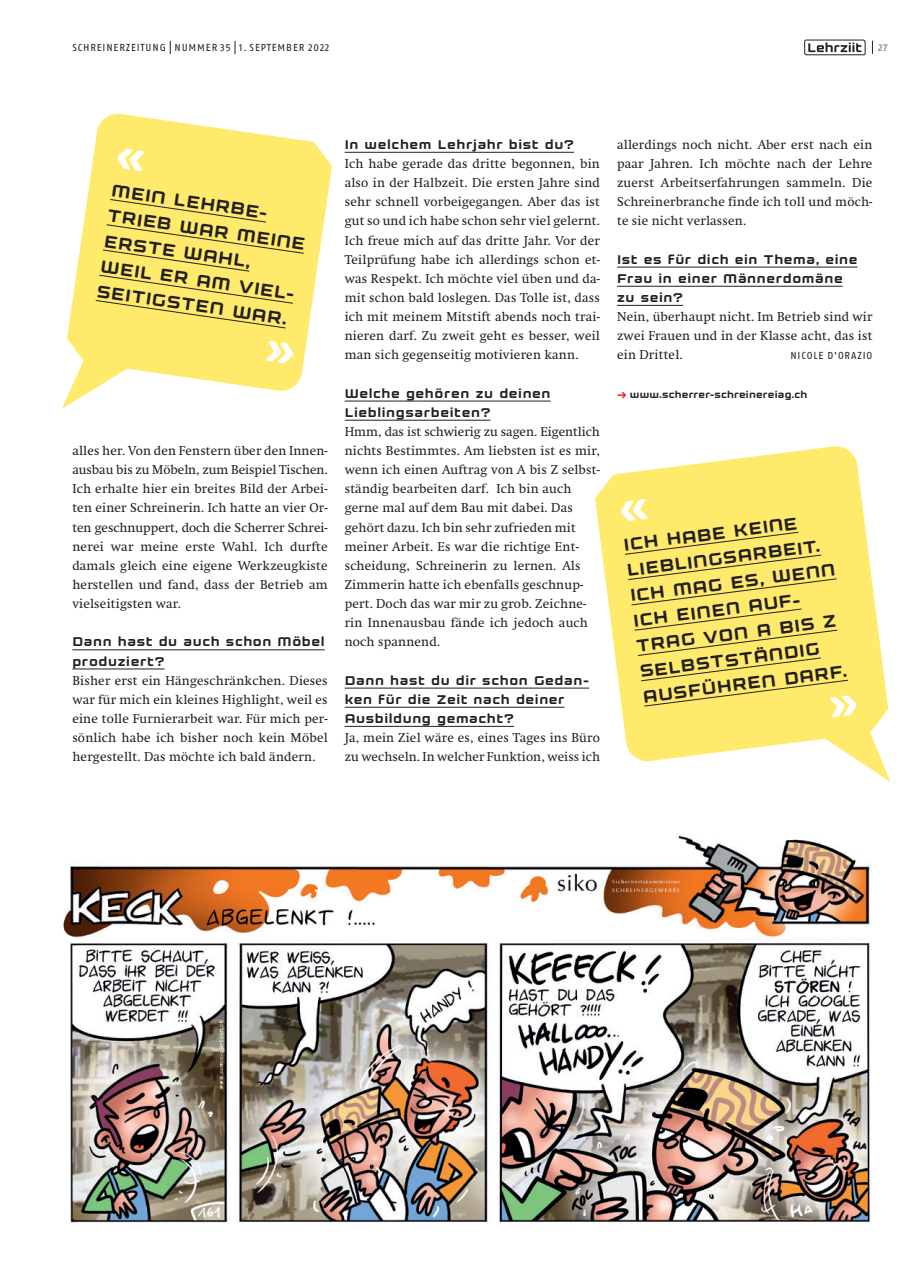
<style>
.page{position:relative;width:915px;height:1263px;background:#fff}
.page>*{position:absolute;margin:0;border:0;box-sizing:border-box;transform-origin:0 0}
.t1{font:700 18.75px/25.5px "Kernel";color:#231f20}
.t2{font:700 13.8px/19.2px "Kernel";letter-spacing:.045em;color:#231f20}
.t3{font:12.75px/19.2px "Swift";letter-spacing:.02em;color:#231f20;text-align:justify}
.t4{font:700 10.5px "Kernel";letter-spacing:.02em;color:#231f20}
.t5{font:10.2px "Fago OT";letter-spacing:.085em;color:#231f20}
.t6{font:700 10.2px "Fago OT";color:#939598}
.s1{font-size:12px;color:#e53025}
</style>
<div class="page">
<img style="left:63px;top:835px;width:808px;height:387px">
<hr style="left:72px;top:649px;width:252px;height:1px;background:#231f20">
<hr style="left:72px;top:669px;width:92px;height:1px;background:#231f20">
<hr style="left:344px;top:152px;width:229px;height:1px;background:#231f20">
<hr style="left:344px;top:401px;width:206px;height:1px;background:#231f20">
<hr style="left:344px;top:420px;width:146px;height:1px;background:#231f20">
<hr style="left:344px;top:688px;width:245px;height:1px;background:#231f20">
<hr style="left:344px;top:707px;width:220px;height:1px;background:#231f20">
<hr style="left:344px;top:726px;width:170px;height:1px;background:#231f20">
<svg style="left:595px;top:446px;width:292px;height:316px;fill:#ffea6b"></svg>
<svg style="left:821px;top:730px;width:69px;height:52px"></svg>
<hr style="left:617px;top:267px;width:240px;height:1px;background:#231f20">
<hr style="left:617px;top:286px;width:225px;height:1px;background:#231f20">
<hr style="left:617px;top:305px;width:65px;height:1px;background:#231f20">
<svg style="left:67px;top:113px;width:265px;height:278px;fill:#ffea6b"></svg>
<svg style="left:62px;top:358px;width:70px;height:51px"></svg>
<div style="left:95px;top:199px;width:209px;height:130px;background:#ffea6b"></div>
<svg style="left:170px;top:41px;width:1px;height:13px"></svg>
<svg style="left:235px;top:41px;width:1px;height:13px"></svg>
<svg style="left:871px;top:41px;width:1px;height:13px"></svg>
<svg style="left:804px;top:39px;width:61px;height:16px"></svg>
<svg style="left:619px;top:499px;width:28px;height:23px"></svg>
<div style="left:624px;top:531px;width:233px;height:187px;background:#ffea6b"></div>
<svg style="left:116px;top:148px;width:29px;height:23px"></svg>
<svg style="left:266px;top:341px;width:28px;height:23px"></svg>
<p class="t5" style="left:72px;top:41px;width:202px">SCHREINERZEITUNG NUMMER 35 1. SEPTEMBER</p>
<p class="t5" style="left:308px;top:41px;width:23px">2022</p>
<p class="t6" style="left:877px;top:41px;width:12px">27</p>
<h1 class="t1" style="left:113px;top:178px;width:201px;rotate:8deg">MEIN LEHRBE-<br>TRIEB WAR MEINE<br>ERSTE WAHL,<br>WEIL ER AM VIEL-<br>SEITIGSTEN WAR.</h1>
<p class="t3" style="left:72px;top:441px;width:257px">alles her. Von den Fenstern über den Innen&shy;ausbau bis zu Möbeln, zum Beispiel Tischen.<br>Ich erhalte hier ein breites Bild der Arbei&shy;ten einer Schreinerin. Ich hatte an vier Or&shy;ten geschnuppert, doch die Scherrer Schrei&shy;nerei war meine erste Wahl. Ich durfte damals gleich eine eigene Werkzeugkiste herstellen und fand, dass der Betrieb am vielseitigsten war.</p>
<p class="t2" style="left:72px;top:632px;width:254px">Dann hast du auch schon Möbel produziert?</p>
<p class="t3" style="left:72px;top:671px;width:257px">Bisher erst ein Hängeschränkchen. Dieses war für mich ein kleines Highlight, weil es eine tolle Furnierarbeit war. Für mich per&shy;sönlich habe ich bisher noch kein Möbel hergestellt. Das möchte ich bald ändern.</p>
<p class="t2" style="left:344px;top:135px;width:231px">In welchem Lehrjahr bist du?</p>
<p class="t3" style="left:344px;top:154px;width:257px">Ich habe gerade das dritte begonnen, bin also in der Halbzeit. Die ersten Jahre sind sehr schnell vorbeigegangen. Aber das ist gut so und ich habe schon sehr viel gelernt.<br>Ich freue mich auf das dritte Jahr. Vor der Teilprüfung habe ich allerdings schon et&shy;was Respekt. Ich möchte viel üben und da&shy;mit schon bald loslegen. Das Tolle ist, dass ich mit meinem Mitstift abends noch trai&shy;nieren darf. Zu zweit geht es besser, weil man sich gegenseitig motivieren kann.</p>
<p class="t2" style="left:344px;top:384px;width:207px">Welche gehören zu deinen<br>Lieblingsarbeiten?</p>
<p class="t3" style="left:344px;top:422px;width:257px;text-align:left">Hmm, das ist schwierig zu sagen. Eigentlich nichts Bestimmtes. Am liebsten ist es mir, wenn ich einen Auftrag von A bis Z selbst&shy;ständig bearbeiten darf. Ich bin auch gerne mal auf dem Bau mit dabei. Das gehört dazu. Ich bin sehr zufrieden mit meiner Arbeit. Es war die richtige Ent&shy;scheidung, Schreinerin zu lernen. Als Zimmerin hatte ich ebenfalls geschnup&shy;pert. Doch das war mir zu grob. Zeichne&shy;rin Innenausbau fände ich jedoch auch noch spannend.</p>
<p class="t2" style="left:344px;top:671px;width:246px">Dann hast du dir schon Gedan&shy;ken für die Zeit nach deiner<br>Ausbildung gemacht?</p>
<p class="t3" style="left:344px;top:728px;width:257px">Ja, mein Ziel wäre es, eines Tages ins Büro zu wechseln. In welcher Funktion, weiss ich</p>
<p class="t3" style="left:617px;top:135px;width:257px">allerdings noch nicht. Aber erst nach ein paar Jahren. Ich möchte nach der Lehre zuerst Arbeitserfahrungen sammeln. Die Schreinerbranche finde ich toll und möch&shy;te sie nicht verlassen.</p>
<p class="t2" style="left:617px;top:250px;width:242px">Ist es für dich ein Thema, eine<br>Frau in einer Männerdomäne zu sein?</p>
<p class="t3" style="left:617px;top:307px;width:257px">Nein, überhaupt nicht. Im Betrieb sind wir zwei Frauen und in der Klasse acht, das ist ein Drittel.</p>
<p class="t5" style="left:790px;top:350px;width:83px">NICOLE D'ORAZIO</p>
<p class="t4" style="left:617px;top:389px;width:192px"><span class="s1">→</span> www.scherrer-schreinereiag.ch</p>
<h1 class="t1" style="left:622px;top:532px;width:208px;rotate:-7deg">ICH HABE KEINE<br>LIEBLINGSARBEIT.<br>ICH MAG ES, WENN<br>ICH EINEN AUF-<br>TRAG VON A BIS Z<br>SELBSTSTÄNDIG<br>AUSFÜHREN DARF.</h1>
</div>
